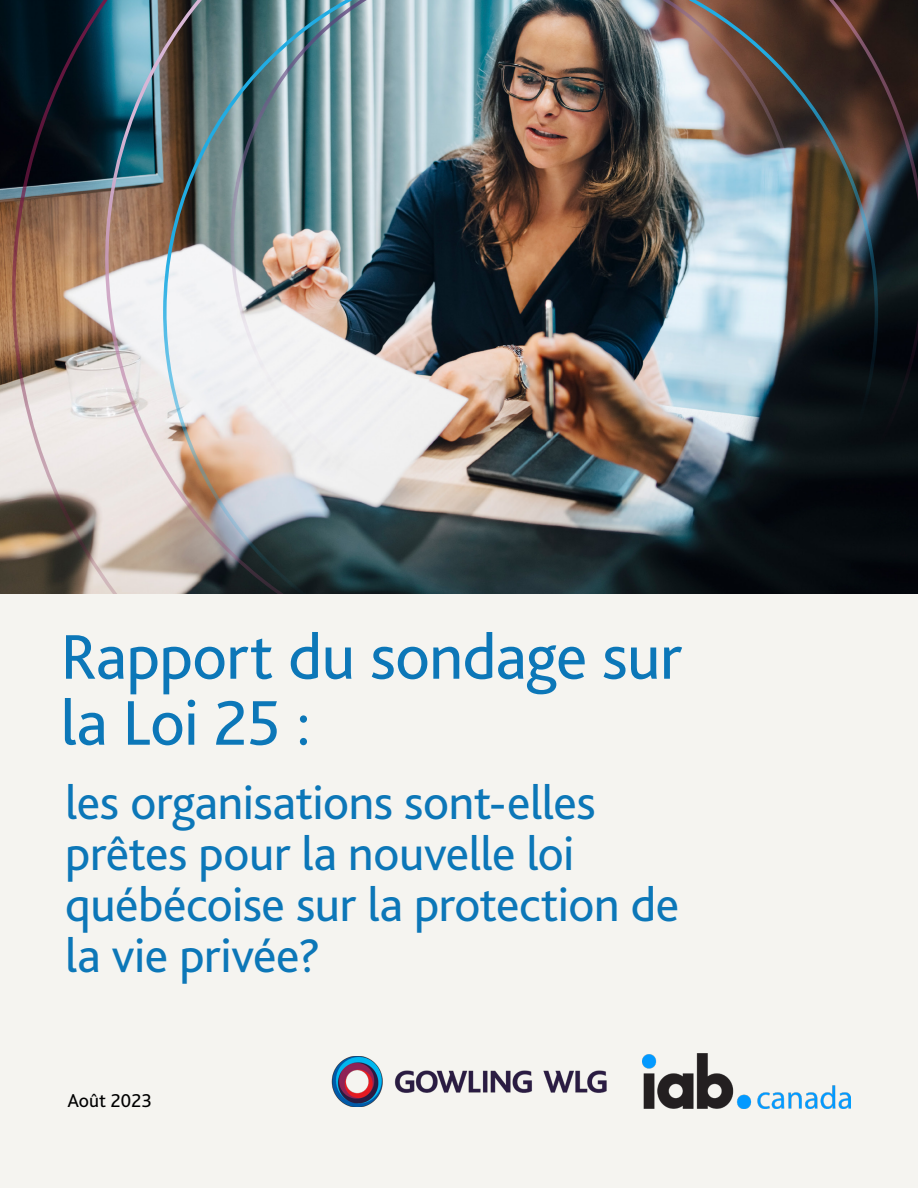
<style>
.page{position:relative;width:918px;height:1188px;background:#fff}
.page>*{position:absolute;margin:0;border:0;box-sizing:border-box;transform-origin:0 0}
.t1{font:66px/66px "GWLG Bliss";letter-spacing:-.01em;color:#0c77b8}
.t2{font:49.5px/51px "GWLG Bliss";letter-spacing:-.01em;color:#0c77b8}
.t3{font:19.5px "GWLG Bliss";color:#000}
</style>
<div class="page">
<div style="left:0;top:594px;width:918px;height:594px;background:#f5f4f0"></div>
<img style="left:331px;top:1056px;width:276px;height:51px">
<svg style="left:0;top:0;width:53px;height:594px;background:#6f6157"></svg>
<img style="left:53px;top:0;width:865px;height:594px">
<img style="left:642px;top:1053px;width:209px;height:55px">
<h1 class="t1" style="left:60px;top:624px;width:623px">Rapport du sondage sur la Loi 25 :</h1>
<p class="t2" style="left:65px;top:777px;width:616px">les organisations sont-elles prêtes pour la nouvelle loi québécoise sur la protection de la vie privée?</p>
<p class="t3" style="left:67px;top:1088px;width:86px">Août 2023</p>
</div>
